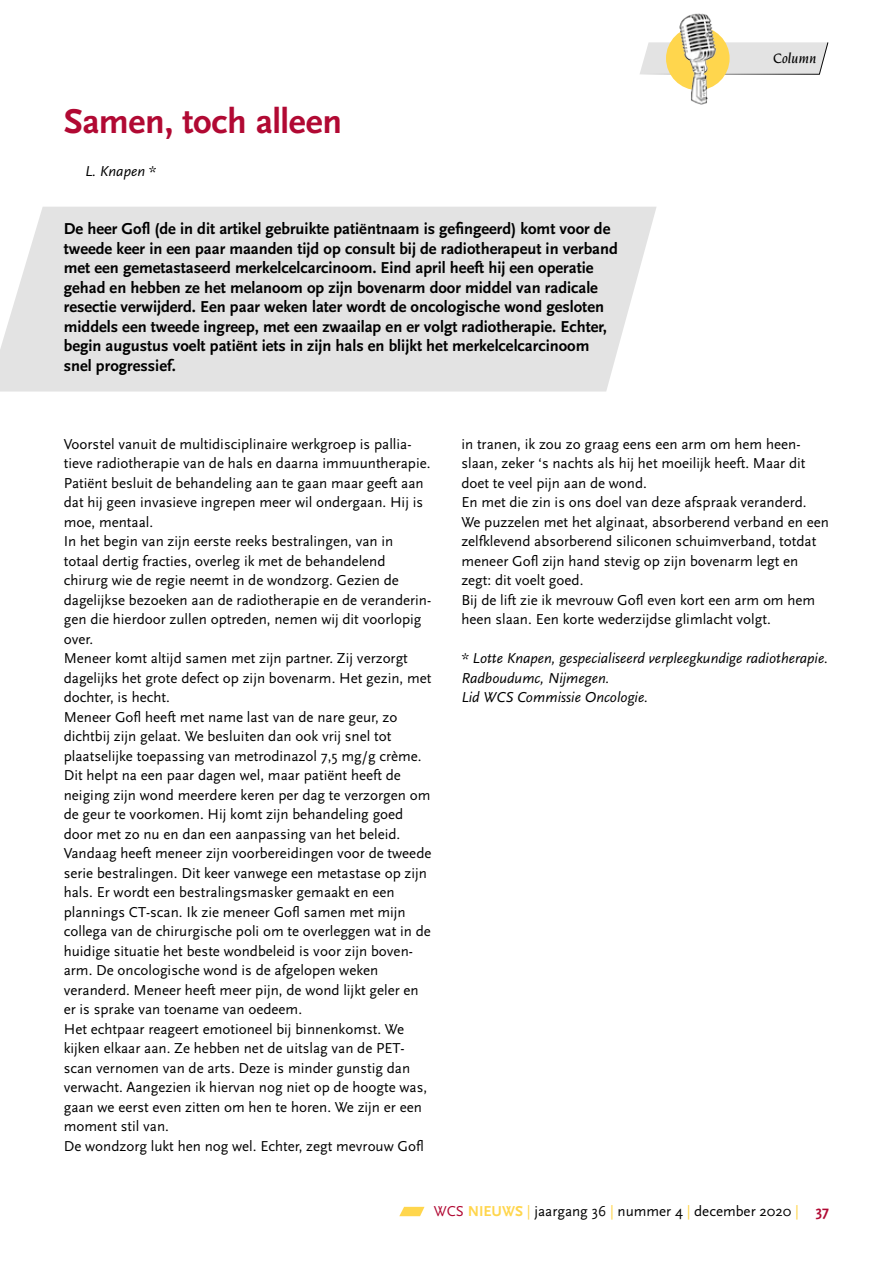
<style>
.page{position:relative;width:893px;height:1263px;background:#fff}
.page>*{position:absolute;margin:0;border:0;box-sizing:border-box;transform-origin:0 0}
.t1{font:700 36px "Scala Sans";letter-spacing:-.01em;color:#b10933}
.t2{font:700 16.5px/19.5px "Scala Sans";color:#000}
.t3{font:15px/19.5px "Scala Sans";color:#000}
.t4{font:italic 15px/19.5px "Scala Sans";color:#000}
.t5{font:italic 500 14.7px "Novarese Std";color:#000}
.s1{color:#b10933}
.s2{font-weight:700;color:#ffd64d}
.s3{color:#ffd64d}
.s4{font-weight:700;color:#b10933}
</style>
<div class="page">
<svg style="left:399px;top:1207px;width:25px;height:9px"></svg>
<svg style="left:640px;top:42px;width:189px;height:33px;background:#e0e0e0"></svg>
<div style="left:666px;top:27px;width:64px;height:63px;background:#ffd64d;border-radius:50%"></div>
<img style="left:675px;top:13px;width:45px;height:92px">
<div style="left:0;top:207px;width:657px;height:185px;background:#e3e3e3"></div>
<h1 class="t1" style="left:64px;top:102px;width:280px">Samen, toch alleen</h1>
<p class="t4" style="left:85px;top:161px;width:73px">L. Knapen *</p>
<p class="t2" style="left:64px;top:220px;width:556px">De heer Gofl (de in dit artikel gebruikte patiëntnaam is gefingeerd) komt voor de tweede keer in een paar maanden tijd op consult bij de radiotherapeut in verband met een gemetastaseerd merkelcelcarcinoom. Eind april heeft hij een operatie gehad en hebben ze het melanoom op zijn bovenarm door middel van radicale resectie verwijderd. Een paar weken later wordt de oncologische wond gesloten middels een tweede ingreep, met een zwaailap en er volgt radiotherapie. Echter, begin augustus voelt patiënt iets in zijn hals en blijkt het merkelcelcarcinoom snel progressief.</p>
<p class="t5" style="left:773px;top:50px;width:45px">Column</p>
<p class="t3" style="left:64px;top:434px;width:369px">Voorstel vanuit de multidisciplinaire werkgroep is pallia&shy;tieve radiotherapie van de hals en daarna immuuntherapie.<br>Patiënt besluit de behandeling aan te gaan maar geeft aan dat hij geen invasieve ingrepen meer wil ondergaan. Hij is moe, mentaal.<br>In het begin van zijn eerste reeks bestralingen, van in totaal dertig fracties, overleg ik met de behandelend chirurg wie de regie neemt in de wondzorg. Gezien de dagelijkse bezoeken aan de radiotherapie en de veranderin&shy;gen die hierdoor zullen optreden, nemen wij dit voorlopig over.<br>Meneer komt altijd samen met zijn partner. Zij verzorgt dagelijks het grote defect op zijn bovenarm. Het gezin, met dochter, is hecht.<br>Meneer Gofl heeft met name last van de nare geur, zo dichtbij zijn gelaat. We besluiten dan ook vrij snel tot plaatselijke toepassing van metrodinazol 7,5 mg/g crème.<br>Dit helpt na een paar dagen wel, maar patiënt heeft de neiging zijn wond meerdere keren per dag te verzorgen om de geur te voorkomen. Hij komt zijn behandeling goed door met zo nu en dan een aanpassing van het beleid.<br>Vandaag heeft meneer zijn voorbereidingen voor de tweede serie bestralingen. Dit keer vanwege een metastase op zijn hals. Er wordt een bestralingsmasker gemaakt en een plannings CT-scan. Ik zie meneer Gofl samen met mijn collega van de chirurgische poli om te overleggen wat in de huidige situatie het beste wondbeleid is voor zijn boven&shy;arm. De oncologische wond is de afgelopen weken veranderd. Meneer heeft meer pijn, de wond lijkt geler en er is sprake van toename van oedeem.<br>Het echtpaar reageert emotioneel bij binnenkomst. We kijken elkaar aan. Ze hebben net de uitslag van de PET&shy;scan vernomen van de arts. Deze is minder gunstig dan verwacht. Aangezien ik hiervan nog niet op de hoogte was, gaan we eerst even zitten om hen te horen. We zijn er een moment stil van.<br>De wondzorg lukt hen nog wel. Echter, zegt mevrouw Gofl</p>
<p class="t3" style="left:461px;top:434px;width:369px">in tranen, ik zou zo graag eens een arm om hem heen&shy;slaan, zeker ‘s nachts als hij het moeilijk heeft. Maar dit doet te veel pijn aan de wond.<br>En met die zin is ons doel van deze afspraak veranderd.<br>We puzzelen met het alginaat, absorberend verband en een zelfklevend absorberend siliconen schuimverband, totdat meneer Gofl zijn hand stevig op zijn bovenarm legt en zegt: dit voelt goed.<br>Bij de lift zie ik mevrouw Gofl even kort een arm om hem heen slaan. Een korte wederzijdse glimlacht volgt.</p>
<p class="t4" style="left:461px;top:649px;width:368px">* Lotte Knapen, gespecialiseerd verpleegkundige radiotherapie.<br>Radboudumc, Nijmegen.<br>Lid WCS Commissie Oncologie.</p>
<p class="t3" style="left:434px;top:1202px;width:397px"><span class="s1">WCS</span> <span class="s2">NIEUWS</span> <span class="s3">|</span> jaargang 36 <span class="s3">|</span> nummer 4 <span class="s3">|</span> december 2020 <span class="s3">|</span> <span class="s4">37</span></p>
</div>
